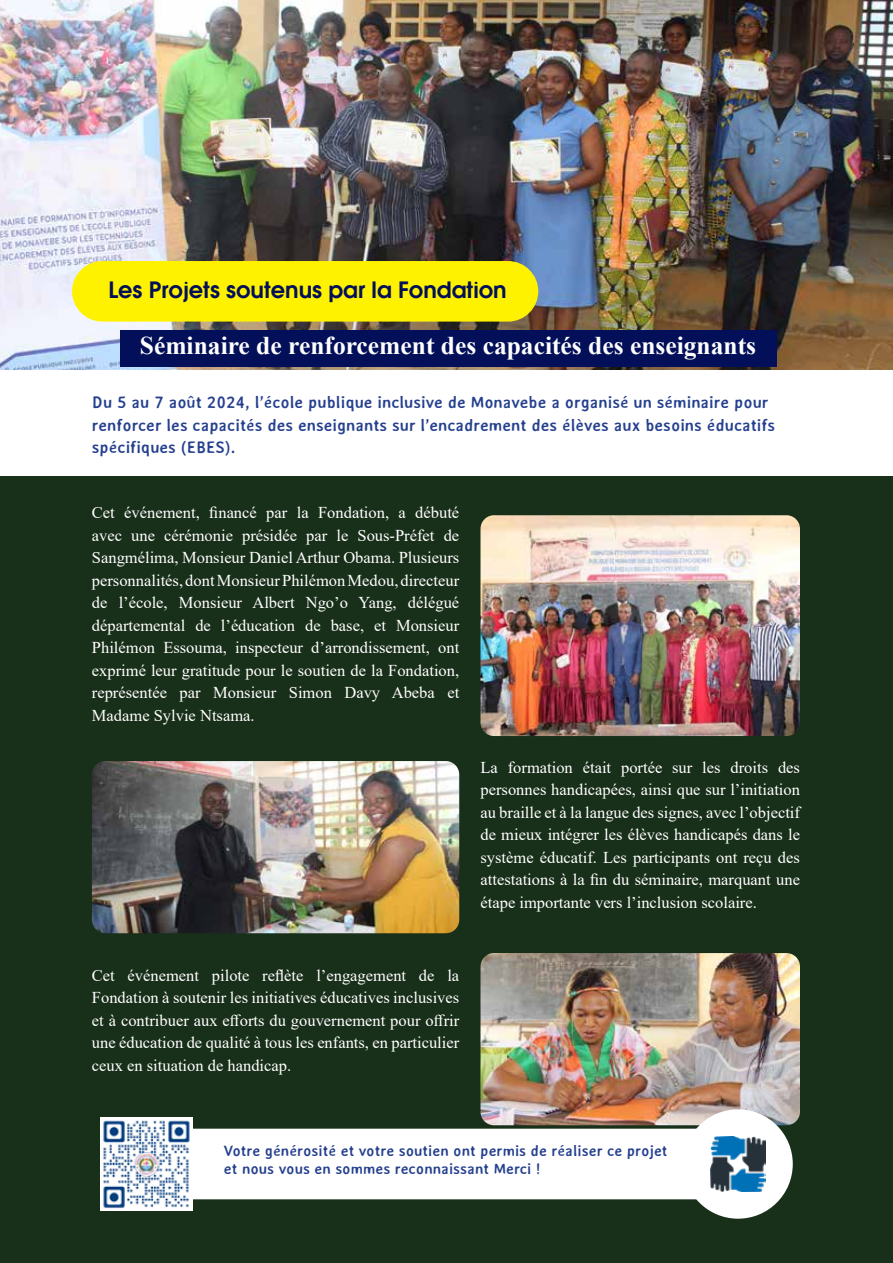
<style>
.page{position:relative;width:893px;height:1263px;background:#fff}
.page>*{position:absolute;margin:0;border:0;box-sizing:border-box;transform-origin:0 0}
.t1{font:700 25.5px "Times New Roman";color:#fff}
.t2{font:600 22.5px "Avant Garde";color:#031059}
.t3{font:16.5px/22.5px "Times New Roman";color:#fff;text-align:justify}
.t4{font:700 16.5px/22.5px "Averia Sans";color:#25408f}
.t5{font:700 15px/18px "Averia Sans";color:#25408f}
</style>
<div class="page">
<div style="left:0;top:476px;width:893px;height:787px;background:#182f19"></div>
<img style="left:0;top:0;width:892px;height:369px">
<div style="left:120px;top:330px;width:656px;height:36px;background:#031059"></div>
<img style="left:480px;top:953px;width:320px;height:172px">
<div style="left:683px;top:1109px;width:110px;height:110px;background:#fff;border-radius:50%"></div>
<div style="left:110px;top:1129px;width:677px;height:70px;background:#fff;border-radius:35px"></div>
<img style="left:710px;top:1136px;width:56px;height:56px">
<img style="left:101px;top:1118px;width:92px;height:92px">
<div style="left:72px;top:261px;width:466px;height:61px;background:#fff200;border-radius:30px"></div>
<img style="left:480px;top:515px;width:320px;height:221px">
<img style="left:92px;top:761px;width:367px;height:172px">
<hr style="left:892px;top:0;width:1px;height:369px;background:#fff200">
<h2 class="t2" style="left:108px;top:272px;width:400px">Les Projets soutenus par la Fondation</h2>
<h1 class="t1" style="left:140px;top:327px;width:618px">Séminaire de renforcement des capacités des enseignants</h1>
<p class="t4" style="left:92px;top:391px;width:685px">Du 5 au 7 août 2024, l’école publique inclusive de Monavebe a organisé un séminaire pour renforcer les capacités des enseignants sur l’encadrement des élèves aux besoins éducatifs spécifiques (EBES).</p>
<p class="t3" style="left:92px;top:501px;width:369px">Cet événement, financé par la Fondation, a débuté avec une cérémonie présidée par le Sous-Préfet de Sangmélima, Monsieur Daniel Arthur Obama. Plusieurs personnalités, dont Monsieur Philémon Medou, directeur de l’école, Monsieur Albert Ngo’o Yang, délégué départemental de l’éducation de base, et Monsieur Philémon Essouma, inspecteur d’arrondissement, ont exprimé leur gratitude pour le soutien de la Fondation, représentée par Monsieur Simon Davy Abeba et Madame Sylvie Ntsama.</p>
<p class="t3" style="left:480px;top:755px;width:321px">La formation était portée sur les droits des personnes handicapées, ainsi que sur l’initiation au braille et à la langue des signes, avec l’objectif de mieux intégrer les élèves handicapés dans le système éducatif. Les participants ont reçu des attestations à la fin du séminaire, marquant une étape importante vers l’inclusion scolaire.</p>
<p class="t3" style="left:92px;top:963px;width:369px">Cet événement pilote reflète l’engagement de la Fondation à soutenir les initiatives éducatives inclusives et à contribuer aux efforts du gouvernement pour offrir une éducation de qualité à tous les enfants, en particulier ceux en situation de handicap.</p>
<p class="t5" style="left:224px;top:1141px;width:445px">Votre générosité et votre soutien ont permis de réaliser ce projet et nous vous en sommes reconnaissant Merci !</p>
</div>
